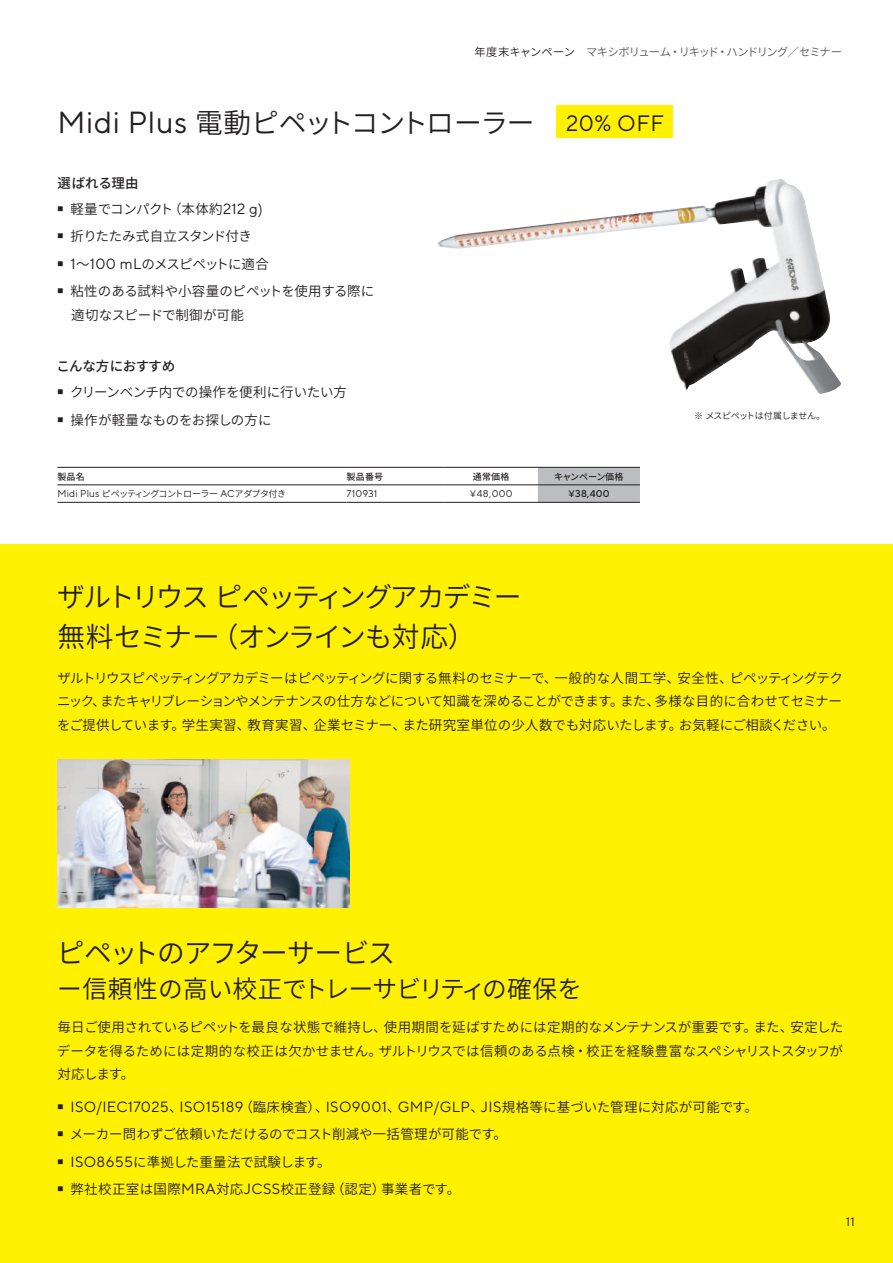
<style>
.page{position:relative;width:893px;height:1263px;background:#fff}
.page>*{position:absolute;margin:0;border:0;box-sizing:border-box;transform-origin:0 0}
.t1{font:600 27.75px/40.2px "Noto Sans CJ Kjp";letter-spacing:-.07em;color:#231f20}
.t2{font:600 27.75px "Noto Sans CJ Kjp";letter-spacing:-.05em;color:#231f20}
.t3{font:600 24.75px "Noto Sans CJ Kjp";letter-spacing:-.01em;color:#231f20}
.t4{font:14.85px "TT Norms Pro";letter-spacing:.025em;color:#231f20}
.t5{font:600 13.5px/23.2px "Noto Sans CJ Kjp";letter-spacing:-.01em;color:#231f20;text-align:justify}
.t6{font:600 13.5px "Noto Sans CJ Kjp";letter-spacing:.025em;color:#231f20}
.t7{font:600 13.5px "Noto Sans CJ Kjp";letter-spacing:-.03em;color:#231f20}
.t8{font:600 13.5px "Noto Sans CJ Kjp";letter-spacing:-.05em;color:#231f20}
.t9{font:500 13.5px "Noto Sans CJ Kjp";letter-spacing:-.01em;color:#231f20}
.t10{font:12.3px "TT Norms Pro";color:#231f20}
.t11{font:600 11.25px "Noto Sans CJ Kjp";letter-spacing:-.06em;color:#57585a}
.t12{font:9.9px "TT Norms Pro";letter-spacing:.025em;color:#231f20}
.t13{font:500 9.9px "TT Norms Pro";color:#231f20}
.t14{font:600 9px "Noto Sans CJ Kjp";letter-spacing:-.055em;color:#231f20}
.t15{font:500 9px "Noto Sans CJ Kjp";letter-spacing:.025em;color:#231f20}
.t16{font:500 9px "Noto Sans CJ Kjp";letter-spacing:-.03em;color:#231f20}
.s1{color:#231f20}
.s2{font-family:"TT Norms Pro";font-weight:400;font-size:30.6px}
.s3{font-family:"TT Norms Pro";font-weight:400;font-size:22.35px}
.s4{font-family:"TT Norms Pro";font-weight:400;font-size:14.85px}
.s5{font-family:"TT Norms Pro";font-weight:400;font-size:9.9px}
.s6{font-family:"Noto Sans CJ Kjp";font-weight:600;font-size:9px}
.s7{font-family:"Noto Sans CJ Kjp";font-size:9px}
.s8{font-family:"Noto Sans CJ Kjp";font-weight:600;font-size:13.5px}
</style>
<div class="page">
<div style="left:0;top:545px;width:893px;height:718px;background:#fff101"></div>
<img style="left:437px;top:179px;width:343px;height:211px">
<img style="left:57px;top:759px;width:292px;height:148px">
<div style="left:556px;top:106px;width:117px;height:32px;background:#fff101"></div>
<div style="left:538px;top:468px;width:102px;height:34px;background:#bcbdc0"></div>
<hr style="left:57px;top:485px;width:290px;height:1px;background:#231f20">
<hr style="left:347px;top:485px;width:97px;height:1px;background:#231f20">
<hr style="left:444px;top:485px;width:94px;height:1px;background:#231f20">
<hr style="left:538px;top:485px;width:102px;height:1px;background:#231f20">
<hr style="left:57px;top:502px;width:290px;height:1px;background:#231f20">
<hr style="left:347px;top:502px;width:97px;height:1px;background:#231f20">
<hr style="left:444px;top:502px;width:94px;height:1px;background:#231f20">
<hr style="left:538px;top:502px;width:102px;height:1px;background:#231f20">
<hr style="left:57px;top:467px;width:290px;height:1px;background:#231f20">
<hr style="left:347px;top:467px;width:97px;height:1px;background:#231f20">
<hr style="left:444px;top:467px;width:94px;height:1px;background:#231f20">
<hr style="left:538px;top:467px;width:102px;height:1px;background:#231f20">
<p class="t11" style="left:474px;top:46px;width:369px"><span class="s1">年度末キャンペーン　</span>マキシボリューム・リキッド・ハンドリング／セミナー</p>
<h1 class="t2" style="left:57px;top:107px;width:608px"><span class="s2">Midi Plus</span> 電動ピペットコントローラー <span class="s3">20% OFF</span></h1>
<p class="t9" style="left:57px;top:175px;width:83px">選ばれる理由</p>
<p class="t7" style="left:57px;top:201px;width:207px"><sup>■</sup> 軽量でコンパクト（本体約<span class="s4">212 g)</span></p>
<p class="t5" style="left:57px;top:225px;width:196px"><sup>■</sup> 折りたたみ式自立スタンド付き</p>
<p class="t8" style="left:57px;top:256px;width:213px"><sup>■</sup> <span class="s4">1</span>～<span class="s4">100 mL</span>のメスピペットに適合</p>
<p class="t5" style="left:57px;top:280px;width:318px"><sup>■</sup> 粘性のある試料や小容量のピペットを使用する際に　適切なスピードで制御が可能</p>
<p class="t9" style="left:56px;top:359px;width:120px">こんな方におすすめ</p>
<p class="t5" style="left:57px;top:381px;width:291px"><sup>■</sup> クリーンベンチ内での操作を便利に行いたい方</p>
<p class="t5" style="left:57px;top:408px;width:216px"><sup>■</sup> 操作が軽量なものをお探しの方に</p>
<p class="t15" style="left:57px;top:471px;width:29px">製品名</p>
<p class="t15" style="left:347px;top:471px;width:38px">製品番号</p>
<p class="t15" style="left:473px;top:471px;width:38px">通常価格</p>
<p class="t16" style="left:554px;top:471px;width:71px">キャンペーン価格</p>
<p class="t14" style="left:57px;top:489px;width:230px"><span class="s5">Midi Plus</span> ピペッティングコントローラー <span class="s5">AC</span>アダプタ付き</p>
<p class="t12" style="left:347px;top:486px;width:32px">710931</p>
<p class="t12" style="left:469px;top:486px;width:46px"><span class="s6">￥</span>48,000</p>
<p class="t13" style="left:567px;top:486px;width:44px"><span class="s7">￥</span>38,400</p>
<p class="t14" style="left:694px;top:410px;width:132px">※ メスピペットは付属しません。</p>
<h1 class="t1" style="left:57px;top:577px;width:466px">ザルトリウスピペッティングアカデミー無料セミナー（オンラインも対応）</h1>
<p class="t5" style="left:57px;top:667px;width:787px">ザルトリウスピペッティングアカデミーはピペッティングに関する無料のセミナーで、一般的な人間工学、安全性、ピペッティングテクニック、またキャリブレーションやメンテナンスの仕方などについて知識を深めることができます。また、多様な目的に合わせてセミナーをご提供しています。学生実習、教育実習、企業セミナー、また研究室単位の少人数でも対応いたします。お気軽にご相談ください。</p>
<h1 class="t1" style="left:57px;top:934px;width:340px">ピペットのアフターサービス</h1>
<h2 class="t3" style="left:57px;top:975px;width:527px">ー信頼性の高い校正でトレーサビリティの確保を</h2>
<p class="t5" style="left:57px;top:1016px;width:788px">毎日ご使用されているピペットを最良な状態で維持し、使用期間を延ばすためには定期的なメンテナンスが重要です。また、安定したデータを得るためには定期的な校正は欠かせません。ザルトリウスでは信頼のある点検・校正を経験豊富なスペシャリストスタッフが対応します。</p>
<p class="t4" style="left:57px;top:1095px;width:702px"><sup>■</sup> ISO/IEC17025<span class="s8">、</span>ISO15189<span class="s8">（臨床検査）、</span>ISO9001<span class="s8">、</span>GMP/GLP<span class="s8">、</span>JIS<span class="s8">規格等に基づいた管理に対応が可能です。</span></p>
<p class="t5" style="left:57px;top:1123px;width:451px"><sup>■</sup> メーカー問わずご依頼いただけるのでコスト削減や一括管理が可能です。</p>
<p class="t5" style="left:57px;top:1150px;width:275px"><sup>■</sup> <span class="s4">ISO8655</span>に準拠した重量法で試験します。</p>
<p class="t6" style="left:57px;top:1181px;width:404px"><sup>■</sup> 弊社校正室は国際<span class="s4">MRA</span>対応<span class="s4">JCSS</span>校正登録（認定）事業者です。</p>
<p class="t10" style="left:846px;top:1213px;width:10px">11</p>
</div>
